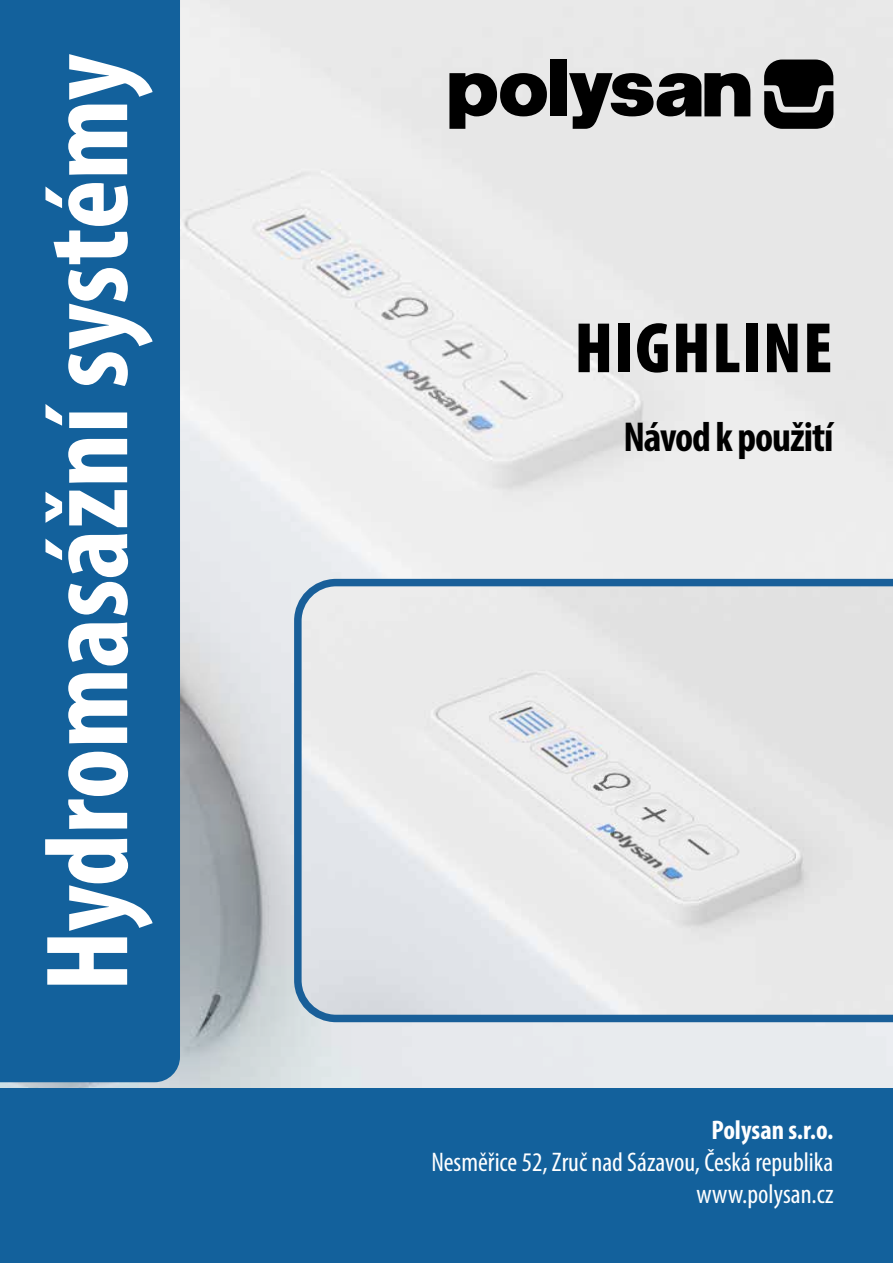
<style>
.page{position:relative;width:893px;height:1263px;background:#fff}
.page>*{position:absolute;margin:0;border:0;box-sizing:border-box;transform-origin:0 0}
.t1{font:700 condensed 118.5px "Myriad Pro";color:#fff}
.t2{font:900 condensed 72px "Myriad Pro";letter-spacing:.02em;color:#000}
.t3{font:700 condensed 42px "Myriad Pro";letter-spacing:-.025em;color:#000}
.t4{font:condensed 27px/32.4px "Myriad Pro";color:#fff;text-align:right}
.t5{font:700 condensed 27px "Myriad Pro";color:#fff}
</style>
<div class="page">
<img style="left:0;top:0;width:893px;height:1089px">
<div style="left:550px;top:60px;width:16px;height:56px;background:#000"></div>
<svg style="left:764px;top:60px;width:69px;height:69px;background:#2a2a2a"></svg>
<svg style="left:569px;top:73px;width:181px;height:56px;background:#656565"></svg>
<svg style="left:449px;top:73px;width:98px;height:56px;background:#616161"></svg>
<div style="left:0;top:1089px;width:893px;height:174px;background:#13619c"></div>
<div style="left:0;top:0;width:180px;height:1082px;background:#13619c"></div>
<svg style="left:294px;top:579px;width:599px;height:443px;background:#dce0e3"></svg>
<h1 class="t1" style="left:14px;top:991px;width:939px;rotate:-90deg">Hydromasážní systémy</h1>
<h2 class="t2" style="left:574px;top:302px;width:260px">HIGHLINE</h2>
<h3 class="t3" style="left:623px;top:411px;width:212px">Návod k použití</h3>
<p class="t5" style="left:712px;top:1113px;width:123px">Polysan s.r.o.</p>
<p class="t4" style="left:431px;top:1145px;width:404px">Nesměřice 52, Zruč nad Sázavou, Česká republika www.polysan.cz</p>
</div>
